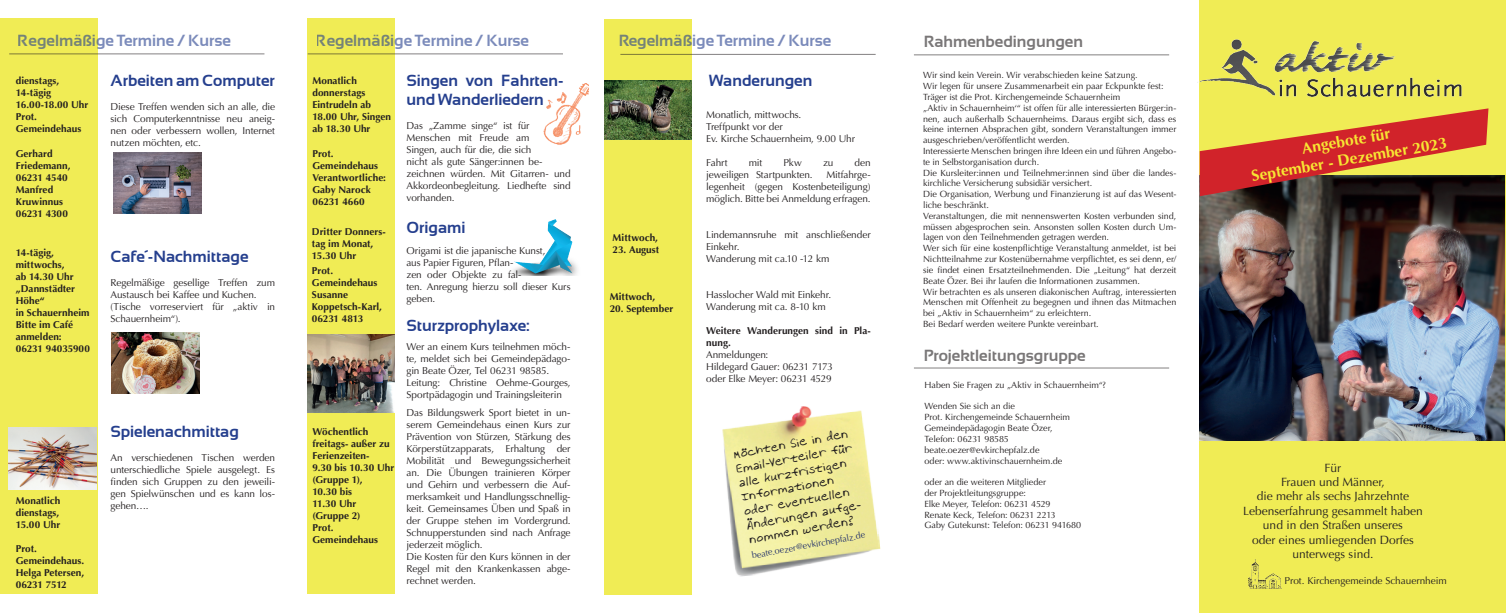
<style>
.page{position:relative;width:1506px;height:613px;background:#fff}
.page>*{position:absolute;margin:0;border:0;box-sizing:border-box;transform-origin:0 0}
.t1{font:700 16px/19.2px "Sansation";color:#253f8e}
.t2{font:700 16px "Sansation";color:#231f20}
.t3{font:700 15.7px/18.8px "Optima";color:#f7e633;text-align:center}
.t4{font:12px/14.4px "Optima";color:#231f20;text-align:center}
.t5{font:12px/14.4px "Janices Hand";color:#231f20}
.t6{font:10px/12px "Optima";letter-spacing:-.01em;color:#231f20}
.t7{font:700 10px/12px "Optima";color:#231f20}
.t8{font:9px/10.8px "Optima";letter-spacing:-.005em;color:#231f20}
.t9{font:9px "Optima";color:#23316a}
</style>
<div class="page">
<div style="left:0;top:18px;width:97px;height:574px;background:#f0ec55"></div>
<div style="left:307px;top:18px;width:88px;height:574px;background:#f0ec55"></div>
<div style="left:604px;top:20px;width:88px;height:574px;background:#f0ec55"></div>
<hr style="left:9px;top:53px;width:255px;height:1px;background:#231f20">
<hr style="left:620px;top:54px;width:255px;height:1px;background:#231f20">
<hr style="left:308px;top:53px;width:255px;height:1px;background:#231f20">
<hr style="left:913px;top:367px;width:256px;height:1px;background:#231f20">
<hr style="left:913px;top:54px;width:256px;height:1px;background:#231f20">
<div style="left:1199px;top:0;width:306px;height:612px;background:#f0ec55"></div>
<img style="left:1197px;top:39px;width:264px;height:57px">
<img style="left:1248px;top:559px;width:33px;height:29px">
<img style="left:1199px;top:175px;width:304px;height:265px">
<svg style="left:1199px;top:108px;width:289px;height:88px"></svg>
<img style="left:513px;top:220px;width:64px;height:56px">
<img style="left:543px;top:84px;width:46px;height:61px">
<img style="left:307px;top:334px;width:87px;height:78px">
<img style="left:113px;top:152px;width:88px;height:62px">
<img style="left:604px;top:81px;width:88px;height:58px">
<img style="left:111px;top:332px;width:88px;height:61px">
<img style="left:9px;top:427px;width:87px;height:61px">
<img style="left:722px;top:406px;width:159px;height:171px">
<h1 class="t1" style="left:18px;top:31px;width:215px">Regelmäßige Termine / Kurse</h1>
<h1 class="t1" style="left:316px;top:31px;width:215px">Regelmäßige Termine / Kurse</h1>
<h1 class="t1" style="left:618px;top:31px;width:215px">Regelmäßige Termine / Kurse</h1>
<h1 class="t2" style="left:923px;top:32px;width:161px">Rahmenbedingungen</h1>
<p class="t7" style="left:16px;top:75px;width:74px">dienstags,<br>14-tägig<br>16.00-18.00 Uhr<br>Prot.<br>Gemeindehaus</p>
<p class="t7" style="left:16px;top:147px;width:56px">Gerhard<br>Friedemann,<br>06231 4540<br>Manfred<br>Kruwinnus<br>06231 4300</p>
<p class="t7" style="left:16px;top:246px;width:76px">14-tägig, mittwochs,<br>ab 14.30 Uhr „Dannstädter<br>Höhe“<br>in Schauernheim<br>Bitte im Café anmelden:<br>06231 94035900</p>
<h1 class="t1" style="left:111px;top:71px;width:166px">Arbeiten am Computer</h1>
<p class="t6" style="left:111px;top:101px;width:166px;text-align:justify">Diese Treffen wenden sich an alle, die sich Computerkenntnisse neu aneig&shy;nen oder verbessern wollen, Internet nutzen möchten, etc.</p>
<h1 class="t1" style="left:111px;top:246px;width:139px">Cafe´-Nachmittage</h1>
<p class="t6" style="left:111px;top:276px;width:166px">Regelmäßige gesellige Treffen zum<br>Austausch bei Kaffee und Kuchen. (Tische vorreserviert für „aktiv in<br>Schauernheim“).</p>
<p class="t7" style="left:16px;top:494px;width:46px;text-align:justify">Monatlich dienstags, 15.00 Uhr</p>
<p class="t7" style="left:16px;top:542px;width:70px">Prot.<br>Gemeindehaus.<br>Helga Petersen,<br>06231 7512</p>
<h1 class="t1" style="left:111px;top:421px;width:130px">Spielenachmittag</h1>
<p class="t6" style="left:111px;top:451px;width:166px;text-align:justify">An verschiedenen Tischen werden unterschiedliche Spiele ausgelegt. Es finden sich Gruppen zu den jeweili&shy;gen Spielwünschen und es kann los&shy;gehen….</p>
<p class="t7" style="left:312px;top:75px;width:80px">Monatlich donnerstags<br>Eintrudeln ab<br>18.00 Uhr, Singen ab 18.30 Uhr</p>
<p class="t7" style="left:312px;top:147px;width:75px">Prot.<br>Gemeindehaus<br>Verantwortliche:<br>Gaby Narock<br>06231 4660</p>
<p class="t7" style="left:312px;top:225px;width:75px">Dritter Donners&shy;tag im Monat,<br>15.30 Uhr</p>
<p class="t7" style="left:312px;top:264px;width:72px">Prot.<br>Gemeindehaus<br>Susanne<br>Koppetsch-Karl,<br>06231 4813</p>
<p class="t7" style="left:312px;top:425px;width:83px">Wöchentlich freitags- außer zu<br>Ferienzeiten-<br>9.30 bis 10.30 Uhr (Gruppe 1),<br>10.30 bis<br>11.30 Uhr (Gruppe 2)<br>Prot.<br>Gemeindehaus</p>
<h1 class="t1" style="left:406px;top:71px;width:158px">Singen von Fahrten&shy;und Wanderliedern</h1>
<p class="t6" style="left:406px;top:120px;width:165px">Das „Zamme singe“ ist für<br>Menschen mit Freude am<br>Singen, auch für die, die sich<br>nicht als gute Sänger:innen be&shy;zeichnen würden. Mit Gitarren- und<br>Akkordeonbegleitung. Liedhefte sind vorhanden.</p>
<h1 class="t1" style="left:406px;top:217px;width:60px">Origami</h1>
<p class="t6" style="left:406px;top:244px;width:166px">Origami ist die japanische Kunst,<br>aus Papier Figuren, Pflan-<br>zen oder Objekte zu fal-<br>ten. Anregung hierzu soll dieser Kurs geben.</p>
<h1 class="t1" style="left:406px;top:315px;width:125px">Sturzprophylaxe:</h1>
<p class="t6" style="left:406px;top:340px;width:165px">Wer an einem Kurs teilnehmen möch&shy;te, meldet sich bei Gemeindepädago&shy;gin Beate Özer, Tel 06231 98585.<br>Leitung: Christine Oehme-Gourges, Sportpädagogin und Trainingsleiterin</p>
<p class="t6" style="left:406px;top:406px;width:166px">Das Bildungswerk Sport bietet in un&shy;serem Gemeindehaus einen Kurs zur Prävention von Stürzen, Stärkung des Körperstützapparats, Erhaltung der Mobilität und Bewegungssicherheit an. Die Übungen trainieren Körper und Gehirn und verbessern die Auf&shy;merksamkeit und Handlungsschnellig&shy;keit. Gemeinsames Üben und Spaß in der Gruppe stehen im Vordergrund.<br>Schnupperstunden sind nach Anfrage jederzeit möglich.<br>Die Kosten für den Kurs können in der Regel mit den Krankenkassen abge&shy;rechnet werden.</p>
<p class="t7" style="left:612px;top:231px;width:47px">Mittwoch,</p>
<p class="t7" style="left:612px;top:243px;width:48px">23. August</p>
<p class="t7" style="left:609px;top:290px;width:47px">Mittwoch,</p>
<p class="t7" style="left:609px;top:302px;width:65px">20. September</p>
<h1 class="t1" style="left:709px;top:71px;width:105px">Wanderungen</h1>
<p class="t6" style="left:706px;top:108px;width:150px">Monatlich, mittwochs.<br>Treffpunkt vor der<br>Ev. Kirche Schauernheim, 9.00 Uhr</p>
<p class="t6" style="left:706px;top:156px;width:23px">Fahrt</p>
<p class="t6" style="left:748px;top:156px;width:15px">mit</p>
<p class="t6" style="left:783px;top:156px;width:20px">Pkw</p>
<p class="t6" style="left:823px;top:156px;width:12px">zu</p>
<p class="t6" style="left:854px;top:156px;width:18px">den</p>
<p class="t6" style="left:706px;top:168px;width:108px">jeweiligen Startpunkten.</p>
<p class="t6" style="left:706px;top:168px;width:166px;text-align:justify;text-indent:120px">Mitfahrge&shy;legenheit (gegen Kostenbeteiligung) möglich. Bitte bei Anmeldung erfragen.</p>
<p class="t6" style="left:706px;top:228px;width:166px">Lindemannsruhe mit anschließender<br>Einkehr.<br>Wanderung mit ca.10 -12 km</p>
<p class="t6" style="left:706px;top:288px;width:126px">Hasslocher Wald mit Einkehr.<br>Wanderung mit ca. 8-10 km</p>
<p class="t7" style="left:706px;top:324px;width:166px">Weitere Wanderungen sind in Pla&shy;nung.</p>
<p class="t6" style="left:706px;top:348px;width:128px">Anmeldungen:<br>Hildegard Gauer: 06231 7173 oder Elke Meyer: 06231 4529</p>
<p class="t5" style="left:731px;top:446px;width:120px;rotate:-10deg">Möchten Sie in den<br>Email-Verteiler für alle kurzfristigen<br>Informationen oder eventuellen<br>Änderungen aufge&shy;nommen werden?</p>
<p class="t9" style="left:751px;top:549px;width:116px;rotate:-10deg">beate.oezer@evkirchepfalz.de</p>
<p class="t8" style="left:923px;top:70px;width:255px">Wir sind kein Verein. Wir verabschieden keine Satzung.<br>Wir legen für unsere Zusammenarbeit ein paar Eckpunkte fest:<br>Träger ist die Prot. Kirchengemeinde Schauernheim<br>„Aktiv in Schauernheim‘“ ist offen für alle interessierten Bürger:in&shy;nen, auch außerhalb Schauernheims. Daraus ergibt sich, dass es keine internen Absprachen gibt, sondern Veranstaltungen immer ausgeschrieben/veröffentlicht werden.<br>Interessierte Menschen bringen ihre Ideen ein und führen Angebo&shy;te in Selbstorganisation durch.<br>Die Kursleiter:innen und Teilnehmer:innen sind über die landes&shy;kirchliche Versicherung subsidiär versichert.<br>Die Organisation, Werbung und Finanzierung ist auf das Wesent&shy;liche beschränkt.<br>Veranstaltungen, die mit nennenswerten Kosten verbunden sind, müssen abgesprochen sein. Ansonsten sollen Kosten durch Um&shy;lagen von den Teilnehmenden getragen werden.<br>Wer sich für eine kostenpflichtige Veranstaltung anmeldet, ist bei Nichtteilnahme zur Kostenübernahme verpflichtet, es sei denn, er/ sie findet einen Ersatzteilnehmenden. Die „Leitung“ hat derzeit Beate Özer. Bei ihr laufen die Informationen zusammen.<br>Wir betrachten es als unseren diakonischen Auftrag, interessierten Menschen mit Offenheit zu begegnen und ihnen das Mitmachen bei „Aktiv in Schauernheim“ zu erleichtern.<br>Bei Bedarf werden weitere Punkte vereinbart.</p>
<h1 class="t2" style="left:923px;top:346px;width:163px">Projektleitungsgruppe</h1>
<p class="t8" style="left:924px;top:379px;width:183px">Haben Sie Fragen zu „Aktiv in Schauernheim“?</p>
<p class="t8" style="left:924px;top:401px;width:147px">Wenden Sie sich an die<br>Prot. Kirchengemeinde Schauernheim<br>Gemeindepädagogin Beate Özer,<br>Telefon: 06231 98585 beate.oezer@evkirchepfalz.de<br>oder: www.aktivinschauernheim.de</p>
<p class="t8" style="left:924px;top:476px;width:158px">oder an die weiteren Mitglieder<br>der Projektleitungsgruppe:<br>Elke Meyer, Telefon: 06231 4529<br>Renate Keck, Telefon: 06231 2213<br>Gaby Gutekunst: Telefon: 06231 941680</p>
<h2 class="t3" style="left:1246px;top:149px;width:199px;rotate:-10deg">Angebote für<br>September - Dezember 2023</h2>
<p class="t4" style="left:1243px;top:460px;width:181px">Für<br>Frauen und Männer,<br>die mehr als sechs Jahrzehnte<br>Lebenserfahrung gesammelt haben und in den Straßen unseres<br>oder eines umliegenden Dorfes unterwegs sind.</p>
<p class="t6" style="left:1284px;top:574px;width:164px">Prot. Kirchengemeinde Schauernheim</p>
</div>
